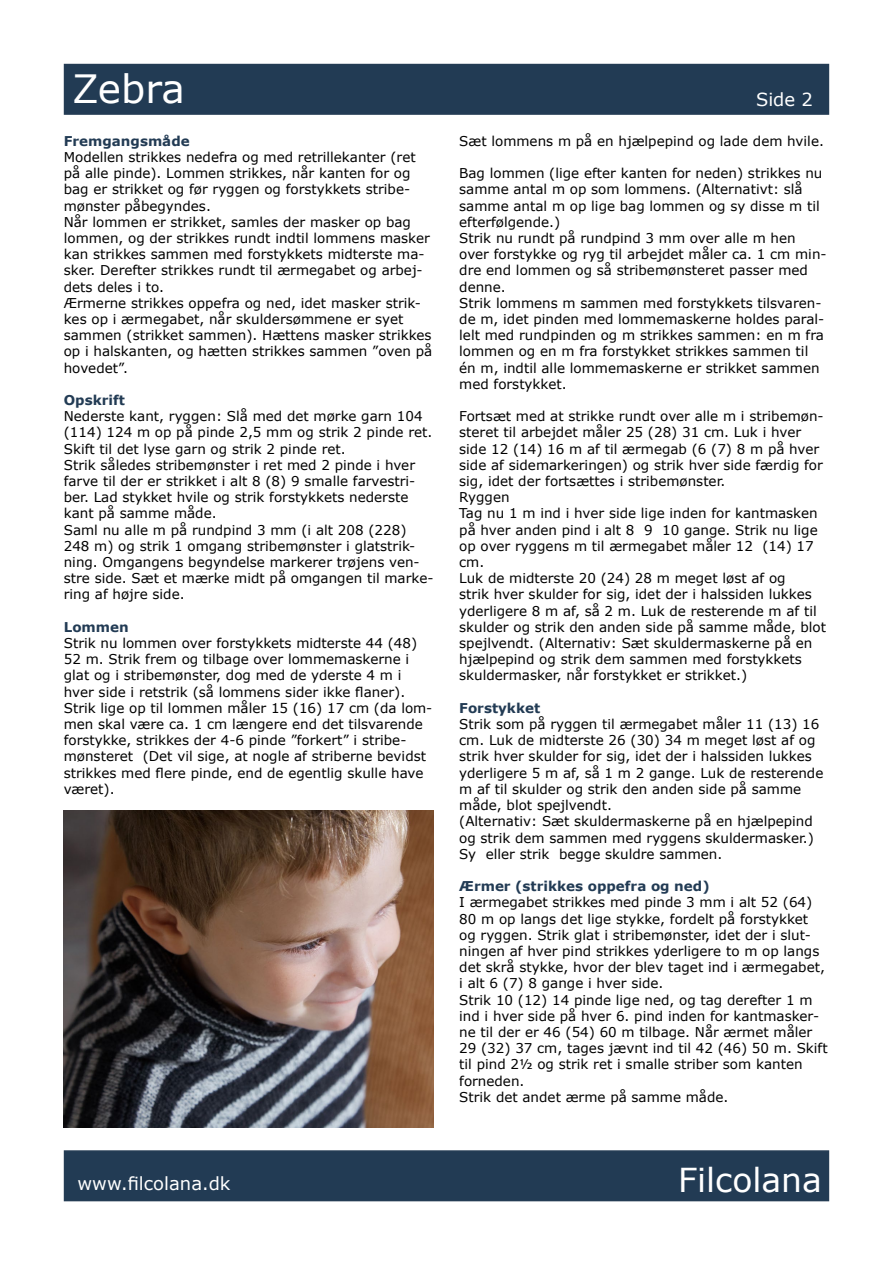
<style>
.page{position:relative;width:893px;height:1263px;background:#fff}
.page>*{position:absolute;margin:0;border:0;box-sizing:border-box;transform-origin:0 0}
.t1{font:39px "Verdana";letter-spacing:-.01em;color:#fff}
.t2{font:33px "Verdana";color:#fff}
.t3{font:18px "Verdana";color:#fff}
.t4{font:13.5px/16.2px "Verdana";color:#000}
.t5{font:700 13.5px "Verdana";color:#223b54}
</style>
<div class="page">
<div style="left:64px;top:64px;width:765px;height:51px;background:#223b54;border:2px solid #243c54"></div>
<div style="left:64px;top:1150px;width:765px;height:51px;background:#223b54;border:2px solid #243c54"></div>
<img style="left:64px;top:810px;width:370px;height:317px">
<h1 class="t1" style="left:72px;top:62px;width:114px">Zebra</h1>
<p class="t5" style="left:64px;top:131px;width:127px">Fremgangsmåde</p>
<p class="t4" style="left:64px;top:149px;width:370px">Modellen strikkes nedefra og med retrillekanter (ret på alle pinde). Lommen strikkes, når kanten for og bag er strikket og før ryggen og forstykkets stribe&shy;mønster påbegyndes.<br>Når lommen er strikket, samles der masker op bag lommen, og der strikkes rundt indtil lommens masker kan strikkes sammen med forstykkets midterste ma&shy;sker. Derefter strikkes rundt til ærmegabet og arbej&shy;dets deles i to.<br>Ærmerne strikkes oppefra og ned, idet masker strik&shy;kes op i ærmegabet, når skuldersømmene er syet sammen (strikket sammen). Hættens masker strikkes op i halskanten, og hætten strikkes sammen ”oven på hovedet”.</p>
<p class="t5" style="left:64px;top:391px;width:63px">Opskrift</p>
<p class="t4" style="left:64px;top:408px;width:371px">Nederste kant, ryggen: Slå med det mørke garn 104 (114) 124 m op på pinde 2,5 mm og strik 2 pinde ret.<br>Skift til det lyse garn og strik 2 pinde ret.<br>Strik således stribemønster i ret med 2 pinde i hver farve til der er strikket i alt 8 (8) 9 smalle farvestri&shy;ber. Lad stykket hvile og strik forstykkets nederste kant på samme måde.<br>Saml nu alle m på rundpind 3 mm (i alt 208 (228)<br>248 m) og strik 1 omgang stribemønster i glatstrik&shy;ning. Omgangens begyndelse markerer trøjens ven&shy;stre side. Sæt et mærke midt på omgangen til marke&shy;ring af højre side.</p>
<p class="t5" style="left:64px;top:617px;width:67px">Lommen</p>
<p class="t4" style="left:64px;top:635px;width:370px">Strik nu lommen over forstykkets midterste 44 (48)<br>52 m. Strik frem og tilbage over lommemaskerne i glat og i stribemønster, dog med de yderste 4 m i hver side i retstrik (så lommens sider ikke flaner).<br>Strik lige op til lommen måler 15 (16) 17 cm (da lom&shy;men skal være ca. 1 cm længere end det tilsvarende forstykke, strikkes der 4-6 pinde ”forkert” i stribe&shy;mønsteret (Det vil sige, at nogle af striberne bevidst strikkes med flere pinde, end de egentlig skulle have været).</p>
<h3 class="t3" style="left:756px;top:87px;width:58px">Side 2</h3>
<p class="t4" style="left:459px;top:133px;width:366px">Sæt lommens m på en hjælpepind og lade dem hvile.</p>
<p class="t4" style="left:459px;top:165px;width:369px">Bag lommen (lige efter kanten for neden) strikkes nu samme antal m op som lommens. (Alternativt: slå samme antal m op lige bag lommen og sy disse m til efterfølgende.)<br>Strik nu rundt på rundpind 3 mm over alle m hen over forstykke og ryg til arbejdet måler ca. 1 cm min&shy;dre end lommen og så stribemønsteret passer med denne.<br>Strik lommens m sammen med forstykkets tilsvaren&shy;de m, idet pinden med lommemaskerne holdes paral&shy;lelt med rundpinden og m strikkes sammen: en m fra lommen og en m fra forstykket strikkes sammen til én m, indtil alle lommemaskerne er strikket sammen med forstykket.</p>
<p class="t4" style="left:459px;top:408px;width:368px">Fortsæt med at strikke rundt over alle m i stribemøn&shy;steret til arbejdet måler 25 (28) 31 cm. Luk i hver side 12 (14) 16 m af til ærmegab (6 (7) 8 m på hver side af sidemarkeringen) og strik hver side færdig for sig, idet der fortsættes i stribemønster.<br>Ryggen<br>Tag nu 1 m ind i hver side lige inden for kantmasken på hver anden pind i alt 8 9 10 gange. Strik nu lige op over ryggens m til ærmegabet måler 12 (14) 17 cm.<br>Luk de midterste 20 (24) 28 m meget løst af og<br>strik hver skulder for sig, idet der i halssiden lukkes yderligere 8 m af, så 2 m. Luk de resterende m af til skulder og strik den anden side på samme måde, blot spejlvendt. (Alternativ: Sæt skuldermaskerne på en hjælpepind og strik dem sammen med forstykkets skuldermasker, når forstykket er strikket.)</p>
<p class="t5" style="left:459px;top:698px;width:82px">Forstykket</p>
<p class="t4" style="left:459px;top:716px;width:366px">Strik som på ryggen til ærmegabet måler 11 (13) 16 cm. Luk de midterste 26 (30) 34 m meget løst af og strik hver skulder for sig, idet der i halssiden lukkes yderligere 5 m af, så 1 m 2 gange. Luk de resterende m af til skulder og strik den anden side på samme måde, blot spejlvendt.<br>(Alternativ: Sæt skuldermaskerne på en hjælpepind og strik dem sammen med ryggens skuldermasker.)<br>Sy eller strik begge skuldre sammen.</p>
<p class="t5" style="left:459px;top:877px;width:252px">Ærmer (strikkes oppefra og ned)</p>
<p class="t4" style="left:459px;top:894px;width:370px">I ærmegabet strikkes med pinde 3 mm i alt 52 (64)<br>80 m op langs det lige stykke, fordelt på forstykket og ryggen. Strik glat i stribemønster, idet der i slut&shy;ningen af hver pind strikkes yderligere to m op langs det skrå stykke, hvor der blev taget ind i ærmegabet, i alt 6 (7) 8 gange i hver side.<br>Strik 10 (12) 14 pinde lige ned, og tag derefter 1 m ind i hver side på hver 6. pind inden for kantmasker&shy;ne til der er 46 (54) 60 m tilbage. Når ærmet måler 29 (32) 37 cm, tages jævnt ind til 42 (46) 50 m. Skift til pind 2½ og strik ret i smalle striber som kanten forneden.<br>Strik det andet ærme på samme måde.</p>
<h3 class="t3" style="left:78px;top:1171px;width:154px">www.filcolana.dk</h3>
<h2 class="t2" style="left:678px;top:1157px;width:145px">Filcolana</h2>
</div>
